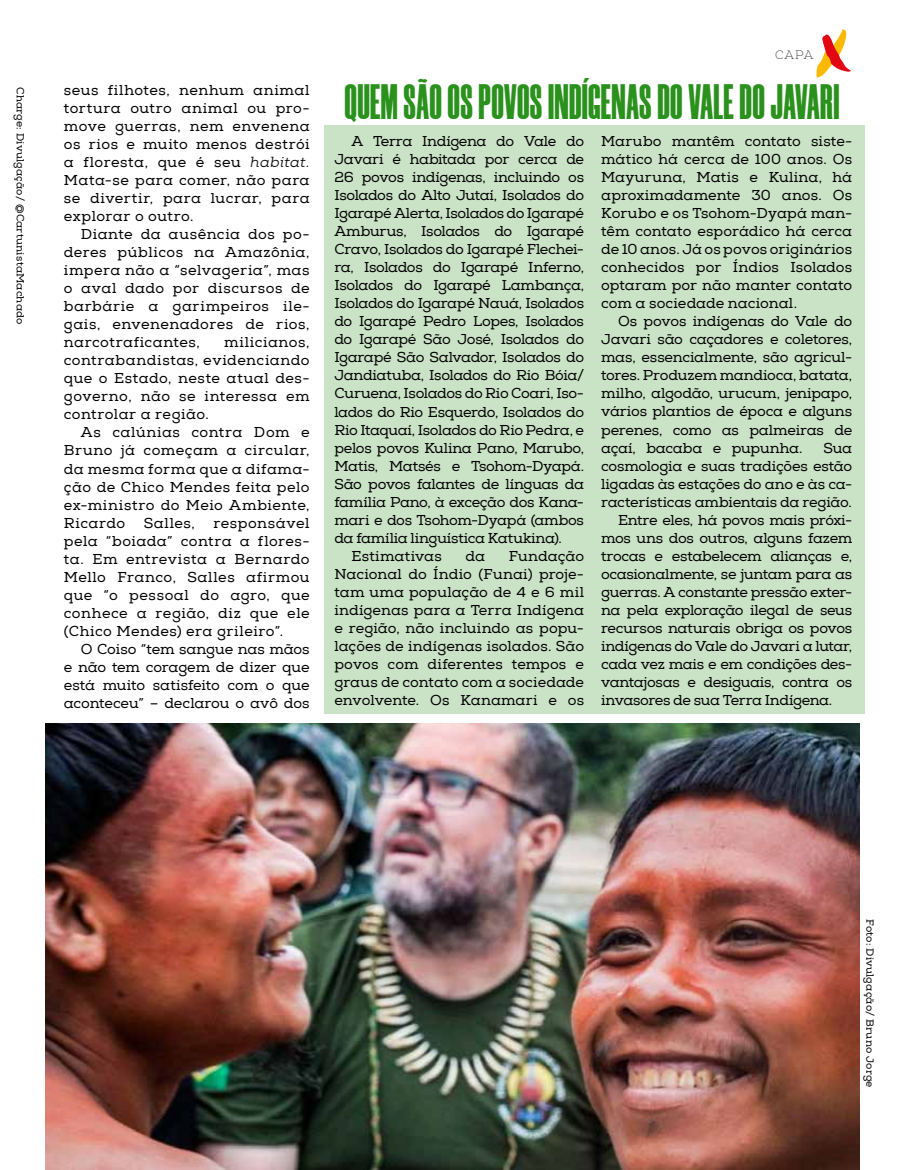
<style>
.page{position:relative;width:915px;height:1170px;background:#fff}
.page>*{position:absolute;margin:0;border:0;box-sizing:border-box;transform-origin:0 0}
.t1{font:900 49.5px "Morganite";letter-spacing:.005em;color:#2a911c}
.t2{font:14.55px/18px "Nexa Slab";letter-spacing:-.02em;color:#000;text-align:justify}
.t3{font:14.55px "Nexa Slab";letter-spacing:.015em;color:#000}
.t4{font:100 12px "Nexa Slab";color:#000}
.t5{font:10.5px "Nexa Slab";letter-spacing:.02em;color:#000}
.s1{font-style:italic}
</style>
<div class="page">
<div style="left:325px;top:125px;width:539px;height:588px;background:#cae3c6"></div>
<svg style="left:816px;top:29px;width:34px;height:49px"></svg>
<img style="left:45px;top:723px;width:814px;height:446px">
<p class="t5" style="left:27px;top:87px;width:239px;rotate:90deg">Charge: Divulgação/ @CartunistaMachado</p>
<p class="t2" style="left:64px;top:82px;width:247px">seus filhotes, nenhum animal tortura outro animal ou pro&shy;move guerras, nem envenena os rios e muito menos destrói a floresta, que é seu <span class="s1">habitat.<br></span>Mata-se para comer, não para se divertir, para lucrar, para explorar o outro.</p>
<p class="t2" style="left:64px;top:226px;width:247px;text-indent:17px">Diante da ausência dos po&shy;deres públicos na Amazônia, impera não a “selvageria”, mas o aval dado por discursos de barbárie a garimpeiros ile&shy;gais, envenenadores de rios, narcotraficantes,</p>
<p class="t2" style="left:64px;top:334px;width:247px;text-indent:160px">milicianos, contrabandistas, evidenciando que o Estado, neste atual des&shy;governo, não se interessa em controlar a região.</p>
<p class="t2" style="left:64px;top:424px;width:247px;text-indent:17px">As calúnias contra Dom e Bruno já começam a circular, da mesma forma que a difama&shy;ção de Chico Mendes feita pelo ex-ministro do Meio Ambiente, Ricardo</p>
<p class="t2" style="left:144px;top:514px;width:53px">Salles,</p>
<p class="t2" style="left:64px;top:514px;width:247px;text-indent:149px">responsável pela “boiada” contra a flores&shy;ta. Em entrevista a Bernardo Mello Franco, Salles afirmou que “o pessoal do agro, que conhece a região, diz que ele (Chico Mendes) era grileiro”.</p>
<p class="t2" style="left:64px;top:640px;width:247px;text-indent:17px">O Coiso “tem sangue nas mãos e não tem coragem de dizer que está muito satisfeito com o que aconteceu” – declarou o avô dos</p>
<p class="t4" style="left:774px;top:48px;width:40px">CAPA</p>
<h1 class="t1" style="left:344px;top:77px;width:496px">QUEM SÃO OS POVOS INDÍGENAS DO VALE DO JAVARI</h1>
<p class="t2" style="left:351px;top:133px;width:234px">A Terra Indígena do Vale do</p>
<p class="t2" style="left:334px;top:151px;width:251px">Javari é habitada por cerca de</p>
<p class="t2" style="left:334px;top:169px;width:251px">26 povos indígenas, incluindo os</p>
<p class="t2" style="left:334px;top:187px;width:251px">Isolados do Alto Jutaí, Isolados do</p>
<p class="t2" style="left:334px;top:205px;width:251px">Igarapé Alerta, Isolados do Igarapé</p>
<p class="t2" style="left:334px;top:223px;width:251px">Amburus, Isolados do Igarapé</p>
<p class="t2" style="left:334px;top:241px;width:251px">Cravo, Isolados do Igarapé Flechei-</p>
<p class="t2" style="left:334px;top:259px;width:251px">ra, Isolados do Igarapé Inferno,</p>
<p class="t2" style="left:334px;top:277px;width:251px">Isolados do Igarapé Lambança,</p>
<p class="t2" style="left:334px;top:295px;width:251px">Isolados do Igarapé Nauá, Isolados</p>
<p class="t2" style="left:334px;top:313px;width:251px">do Igarapé Pedro Lopes, Isolados</p>
<p class="t2" style="left:334px;top:331px;width:251px">do Igarapé São José, Isolados do</p>
<p class="t2" style="left:334px;top:349px;width:251px">Igarapé São Salvador, Isolados do</p>
<p class="t2" style="left:334px;top:367px;width:251px">Jandiatuba, Isolados do Rio Bóia/</p>
<p class="t2" style="left:334px;top:385px;width:251px">Curuena, Isolados do Rio Coari, Iso-</p>
<p class="t2" style="left:334px;top:403px;width:251px">lados do Rio Esquerdo, Isolados do</p>
<p class="t2" style="left:334px;top:421px;width:251px">Rio Itaquaí, Isolados do Rio Pedra, e</p>
<p class="t2" style="left:334px;top:439px;width:251px">pelos povos Kulina Pano, Marubo,</p>
<p class="t2" style="left:334px;top:457px;width:251px">Matis, Matsés e Tsohom-Dyapá.</p>
<p class="t2" style="left:334px;top:475px;width:251px">São povos falantes de línguas da</p>
<p class="t2" style="left:334px;top:493px;width:251px">família Pano, à exceção dos Kana-</p>
<p class="t2" style="left:334px;top:511px;width:251px">mari e dos Tsohom-Dyapá (ambos</p>
<p class="t2" style="left:334px;top:529px;width:229px">da família linguística Katukina).</p>
<p class="t3" style="left:351px;top:547px;width:92px">Estimativas</p>
<p class="t2" style="left:465px;top:547px;width:21px">da</p>
<p class="t2" style="left:334px;top:547px;width:251px;text-indent:174px">Fundação Nacional do Índio (Funai) proje&shy;tam uma população de 4 e 6 mil indígenas para a Terra Indígena e região, não incluindo as popu&shy;lações de indígenas isolados. São povos com diferentes tempos e graus de contato com a sociedade envolvente. Os Kanamari e os</p>
<p class="t2" style="left:601px;top:133px;width:252px">Marubo mantêm contato siste&shy;mático há cerca de 100 anos. Os Mayuruna, Matis e Kulina, há aproximadamente 30 anos. Os Korubo e os Tsohom-Dyapá man&shy;têm contato esporádico há cerca de 10 anos. Já os povos originários conhecidos por Índios Isolados optaram por não manter contato com a sociedade nacional.</p>
<p class="t2" style="left:601px;top:313px;width:252px;text-indent:17px">Os povos indígenas do Vale do Javari são caçadores e coletores, mas, essencialmente, são agricul&shy;tores. Produzem mandioca, batata, milho, algodão, urucum, jenipapo, vários plantios de época e alguns perenes, como as palmeiras de açaí, bacaba e pupunha.</p>
<p class="t2" style="left:823px;top:439px;width:30px">Sua</p>
<p class="t2" style="left:601px;top:457px;width:252px">cosmologia e suas tradições estão</p>
<p class="t2" style="left:601px;top:475px;width:252px">ligadas às estações do ano e às ca-</p>
<p class="t2" style="left:601px;top:493px;width:252px">racterísticas ambientais da região.</p>
<p class="t2" style="left:618px;top:511px;width:235px">Entre eles, há povos mais próxi-</p>
<p class="t2" style="left:601px;top:529px;width:252px">mos uns dos outros, alguns fazem</p>
<p class="t2" style="left:601px;top:547px;width:252px">trocas e estabelecem alianças e,</p>
<p class="t2" style="left:601px;top:565px;width:252px">ocasionalmente, se juntam para as</p>
<p class="t2" style="left:601px;top:583px;width:252px">guerras. A constante pressão exter-</p>
<p class="t2" style="left:601px;top:601px;width:252px">na pela exploração ilegal de seus</p>
<p class="t2" style="left:601px;top:619px;width:252px">recursos naturais obriga os povos</p>
<p class="t2" style="left:601px;top:637px;width:252px">indígenas do Vale do Javari a lutar,</p>
<p class="t2" style="left:601px;top:655px;width:252px">cada vez mais e em condições des-</p>
<p class="t2" style="left:601px;top:673px;width:252px">vantajosas e desiguais, contra os</p>
<p class="t2" style="left:601px;top:691px;width:232px">invasores de sua Terra Indígena.</p>
<p class="t5" style="left:876px;top:919px;width:170px;rotate:90deg">Foto: Divulgação/ Bruno Jorge</p>
</div>
